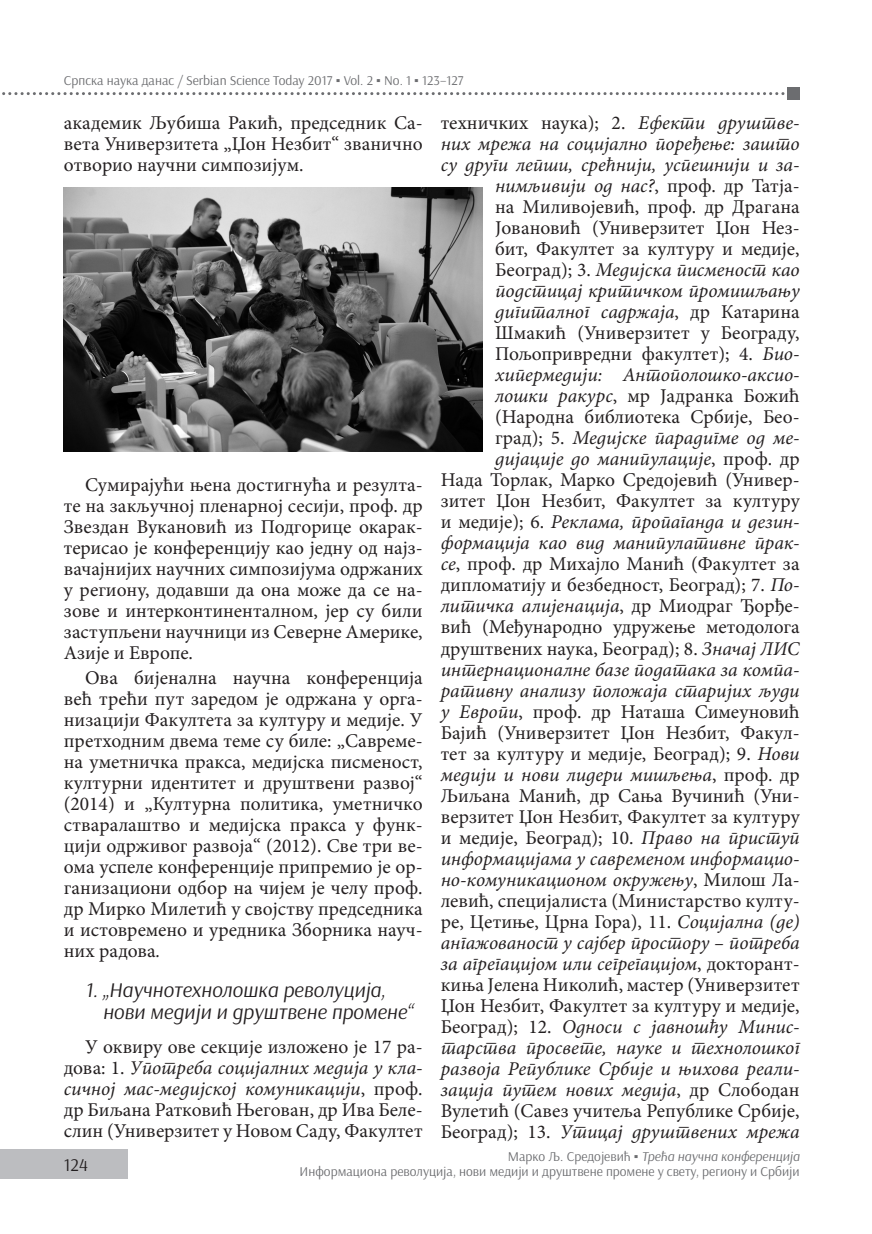
<style>
.page{position:relative;width:872px;height:1234px;background:#fff}
.page>*{position:absolute;margin:0;border:0;box-sizing:border-box;transform-origin:0 0}
.t1{font:italic 21px/22.5px "Arsenal";color:#231f20}
.t2{font:19.5px/21px "Minion Pro";color:#231f20;text-align:justify}
.t3{font:18px "Arsenal";color:#231f20}
.t4{font:13.5px/15px "Arsenal";color:#6c6d70;text-align:right}
.s1{font-family:"Times New Roman"}
.s2{font-style:italic}
</style>
<div class="page">
<div style="left:0;top:1148px;width:128px;height:30px;background:#bcbdc0"></div>
<svg style="left:2px;top:92px;width:783px;height:3px"></svg>
<div style="left:787px;top:88px;width:12px;height:12px;background:#6c6d70"></div>
<img style="left:64px;top:187px;width:418px;height:264px">
<p class="t4" style="left:64px;top:73px;width:401px">Српска наука данас / Serbian Science Today 2017 <span class="s1">▪</span> Vol. 2 <span class="s1">▪</span> No. 1 <span class="s1">▪</span> 123–127</p>
<p class="t2" style="left:64px;top:112px;width:360px">академик Љубиша Ракић, председник Са&shy;вета Универзитета „Џон Незбит“ званично отворио научни симпозијум.</p>
<p class="t2" style="left:64px;top:474px;width:360px;text-indent:21px">Сумирајући њена достигнућа и резулта&shy;те на закључној пленарној сесији, проф. др Звездан Вукановић из Подгорице окарак&shy;терисао је конференцију као једну од најз&shy;вачајнијих научних симпозијума одржаних у региону, додавши да она може да се на&shy;зове и интерконтиненталном, јер су били заступљени научници из Северне Америке, Азије и Европе.</p>
<p class="t2" style="left:64px;top:667px;width:360px;text-indent:21px">Ова бијенална научна конференција већ трећи пут заредом је одржана у орга&shy;низацији Факултета за културу и медије. У претходним двема теме су биле: „Савреме&shy;на уметничка пракса, медијска писменост, културни идентитет и друштвени развој“ (2014) и „Културна политика, уметничко стваралаштво и медијска пракса у функ&shy;цији одрживог развоја“ (2012). Све три ве&shy;ома успеле конференције припремио је ор&shy;ганизациони одбор на чијем је челу проф. др Мирко Милетић у својству председника и истовремено и уредника Зборника науч&shy;них радова<span class="s2">.</span></p>
<p class="t1" style="left:103px;top:978px;width:312px;text-indent:-18px">1. „Научнотехнолошка револуција, нови медији и друштвене промене“</p>
<p class="t2" style="left:64px;top:1036px;width:360px;text-indent:21px">У оквиру ове секције изложено је 17 ра&shy;дова: 1. <span class="s2">Употреба социјалних медија у кла&shy;сичној мас-медијској комуникацији</span>, проф. др Биљана Ратковић Његован, др Ива Беле&shy;слин (Универзитет у Новом Саду, Факултет</p>
<p class="t2" style="left:441px;top:112px;width:360px;text-align:right">техничких наука); 2. <span class="s2">Ефекти друштве&shy;них мрежа на социјално поређење: зашто су други лепши, срећнији, успешнији и за&shy;нимљивији од нас?</span>, проф. др Татја-<br>на Миливојевић, проф. др Драгана Јовановић (Универзитет Џон Нез-<br>бит, Факултет за културу и медије, Београд); 3. <span class="s2">Медијска писменост као подстицај критичком промишљању дигиталног садржаја</span>, др Катарина Шмакић (Универзитет у Београду, Пољопривредни факултет); 4. <span class="s2">Био&shy;хипермедији: Антополошко-аксио&shy;лошки ракурс</span>, мр Јадранка Божић (Народна библиотека Србије, Бео-<br>град); 5. <span class="s2">Медијске парадигме од ме&shy;дијације до манипулације</span>, проф. др<br>Нада Торлак, Марко Средојевић (Универ&shy;зитет Џон Незбит, Факултет за културу и медије); 6. <span class="s2">Реклама, пропаганда и дезин&shy;формација као вид манипулативне прак&shy;се</span>, проф. др Михајло Манић (Факултет за дипломатију и безбедност, Београд); 7. <span class="s2">По&shy;литичка алијенација</span>, др Миодраг Ђорђе&shy;вић (Међународно удружење мeтодолога друштвених наука, Београд); 8. <span class="s2">Значај ЛИС интернационалне базе података за компа&shy;ративну анализу положаја старијих људи у Европи</span>, проф. др Наташа Симеуновић Бајић (Универзитет Џон Незбит, Факул&shy;тет за културу и медије, Београд); 9. <span class="s2">Нови медији и нови лидери мишљења</span>, проф. др Љиљана Манић, др Сања Вучинић (Уни&shy;верзитет Џон Незбит, Факултет за културу и медије, Београд); 10. <span class="s2">Право на приступ информацијама у савременом информацио&shy;но-комуникационом окружењу</span>, Милош Ла&shy;левић, специјалиста (Министарство култу&shy;ре, Цетиње, Црна Гора), 11. <span class="s2">Социјална (де) ангажованост у сајбер простору – потреба за агрегацијом или сегрегацијом</span>, докторант&shy;киња Јелена Николић, мастер (Универзитет Џон Незбит, Факултет за културу и медије, Београд); 12. <span class="s2">Односи с јавношћу Минис&shy;тарства просвете, науке и технолошког развоја Републике Србије и њихова реали&shy;зација путем нових медија</span>, др Слободан Вулетић (Савез учитеља Републике Србије, Београд); 13. <span class="s2">Утицај друштвених мрежа</span></p>
<p class="t3" style="left:64px;top:1153px;width:26px">124</p>
<p class="t4" style="left:300px;top:1149px;width:501px">Марко Љ. Средојевић <span class="s1">▪</span> <span class="s2">Трећа научна конференција<br></span>Информациона револуција, нови медији и друштвене промене у свету, региону и Србији</p>
</div>
